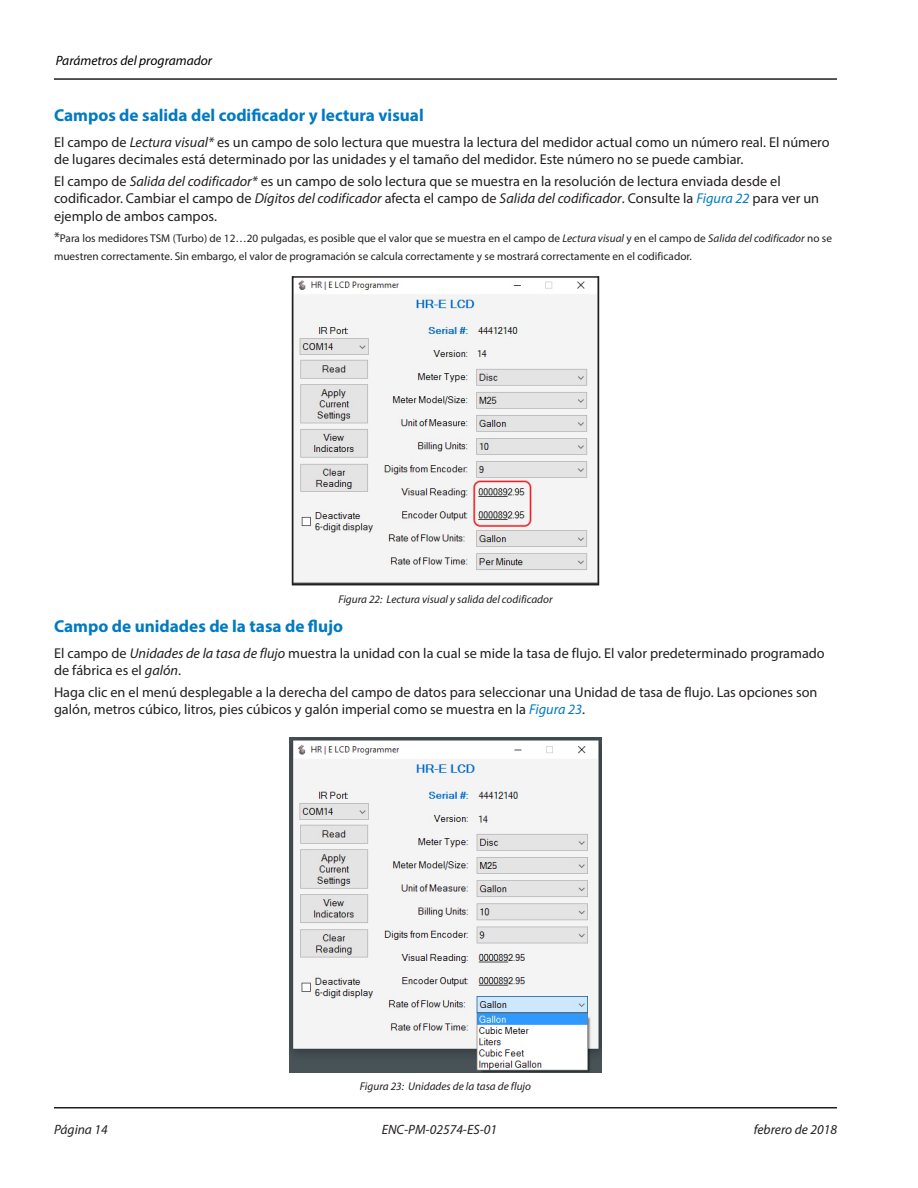
<style>
.page{position:relative;width:918px;height:1188px;background:#fff}
.page>*{position:absolute;margin:0;border:0;box-sizing:border-box;transform-origin:0 0}
.Heading_2{font:700 17.25px "Myriad Pro";color:#007ac2}
.Body{font:14.25px/17.2px "Myriad Pro";color:#231f20}
.t1{font:italic 13.5px "Myriad Pro";color:#231f20}
.t2{font:italic 13.5px "Myriad Pro";color:#000}
.Body-2{font:11.25px/17.2px "Myriad Pro";color:#231f20}
.t3{font:italic 11.25px "Myriad Pro";color:#231f20}
.s1{font-style:italic}
.s2{font-style:italic;color:#007ac2}
.s3{font-size:14.25px}
</style>
<div class="page">
<hr style="left:54px;top:78px;width:783px;height:2px;background:#231f20">
<hr style="left:54px;top:1107px;width:783px;height:1px;background:#231f20">
<img style="left:295px;top:280px;width:301px;height:302px">
<div style="left:292px;top:276px;width:307px;height:309px;border:2px solid #231f20"></div>
<img style="left:289px;top:738px;width:312px;height:335px">
<p class="t2" style="left:56px;top:52px;width:158px">Parámetros del programador</p>
<p class="Heading_2" style="left:54px;top:104px;width:371px">Campos de salida del codificador y lectura visual</p>
<p class="Body" style="left:54px;top:134px;width:777px">El campo de <span class="s1">Lectura visual*</span> es un campo de solo lectura que muestra la lectura del medidor actual como un número real. El número de lugares decimales está determinado por las unidades y el tamaño del medidor. Este número no se puede cambiar.</p>
<p class="Body" style="left:54px;top:173px;width:767px">El campo de <span class="s1">Salida del codificador*</span> es un campo de solo lectura que se muestra en la resolución de lectura enviada desde el codificador. Cambiar el campo de <span class="s1">Dígitos del codificador</span> afecta el campo de <span class="s1">Salida del codificador</span>. Consulte la <span class="s2">Figura 22</span> para ver un ejemplo de ambos campos.</p>
<p class="Body-2" style="left:54px;top:230px;width:780px"><span class="s3">*</span>Para los medidores TSM (Turbo) de 12…20 pulgadas, es posible que el valor que se muestra en el campo de <span class="s1">Lectura visual</span> y en el campo de <span class="s1">Salida del codificador</span> no se muestren correctamente. Sin embargo, el valor de programación se calcula correctamente y se mostrará correctamente en el codificador.</p>
<p class="t3" style="left:338px;top:592px;width:216px">Figura 22: Lectura visual y salida del codificador</p>
<p class="Heading_2" style="left:54px;top:615px;width:291px">Campo de unidades de la tasa de flujo</p>
<p class="Body" style="left:54px;top:645px;width:772px">El campo de <span class="s1">Unidades de la tasa de flujo</span> muestra la unidad con la cual se mide la tasa de flujo. El valor predeterminado programado de fábrica es el <span class="s1">galón</span>.</p>
<p class="Body" style="left:54px;top:684px;width:765px">Haga clic en el menú desplegable a la derecha del campo de datos para seleccionar una Unidad de tasa de flujo. Las opciones son galón, metros cúbico, litros, pies cúbicos y galón imperial como se muestra en la <span class="s2">Figura 23</span>.</p>
<p class="t3" style="left:360px;top:1079px;width:173px">Figura 23: Unidades de la tasa de flujo</p>
<p class="t1" style="left:54px;top:1121px;width:55px">Página 14</p>
<p class="t1" style="left:382px;top:1121px;width:117px">ENC-PM-02574-ES-01</p>
<p class="t1" style="left:754px;top:1121px;width:85px">febrero de 2018</p>
</div>
